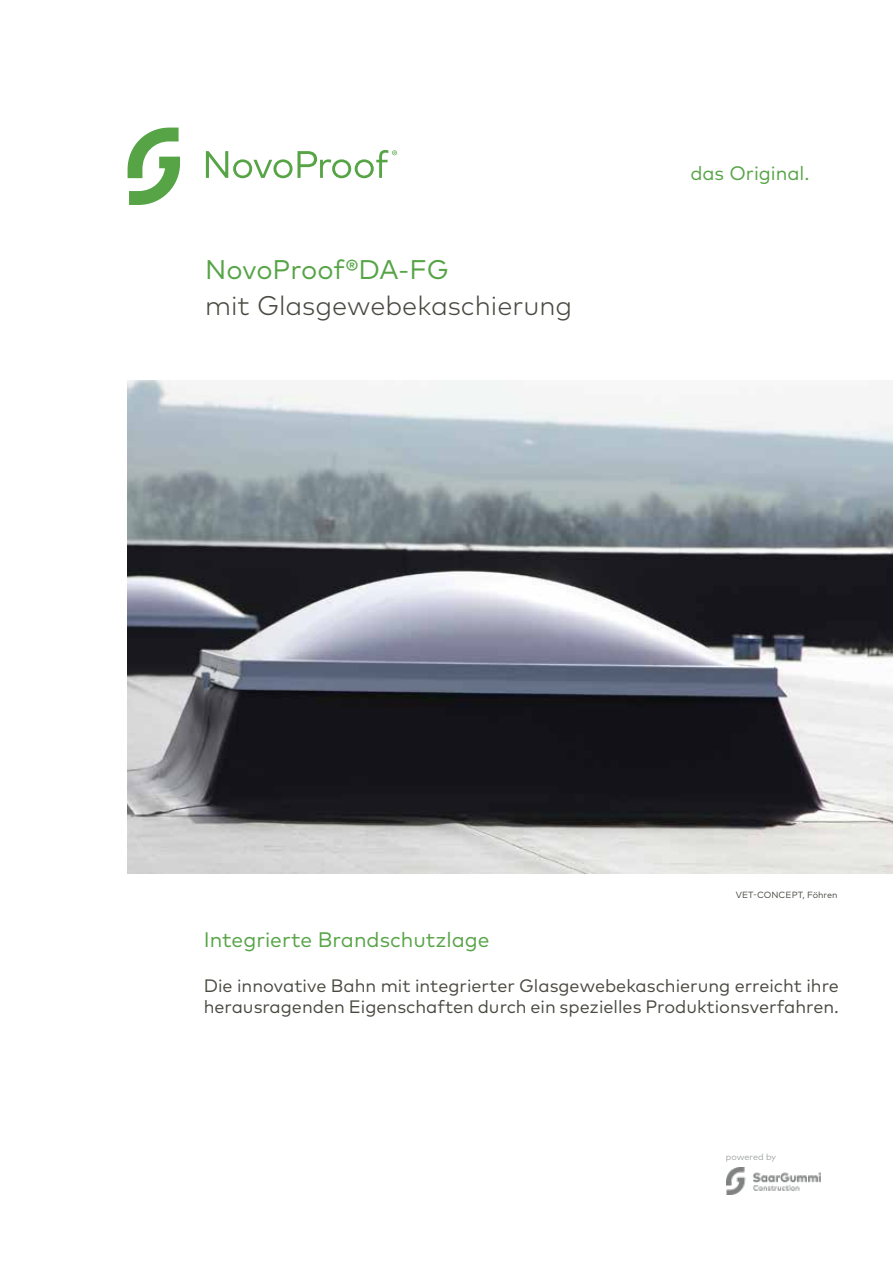
<style>
.page{position:relative;width:893px;height:1263px;background:#fff}
.page>*{position:absolute;margin:0;border:0;box-sizing:border-box;transform-origin:0 0}
.t1{font:300 27px "Mark OT";color:#4a4941}
.t2{font:27px "Mark OT";letter-spacing:-.005em;color:#56a446}
.t3{font:21px "Mark OT";color:#56a446}
.t4{font:19.5px "Mark OT";color:#56a446}
.t5{font:18px/21px "Mark OT";color:#4a4941}
.t6{font:9px "Mark OT";letter-spacing:.005em;color:#4a4941}
.t7{font:300 9px "Mark OT";color:#888f8c}
</style>
<div class="page">
<img style="left:726px;top:1167px;width:94px;height:27px">
<svg style="left:128px;top:128px;width:52px;height:77px"></svg>
<svg style="left:206px;top:150px;width:191px;height:28px"></svg>
<img style="left:128px;top:381px;width:765px;height:492px">
<h1 class="t2" style="left:205px;top:253px;width:245px">NovoProof®DA-FG</h1>
<h1 class="t1" style="left:205px;top:289px;width:369px">mit Glasgewebekaschierung</h1>
<p class="t4" style="left:690px;top:161px;width:121px">das Original.</p>
<p class="t3" style="left:204px;top:926px;width:287px">Integrierte Brandschutzlage</p>
<p class="t6" style="left:736px;top:889px;width:103px">VET-CONCEPT, Föhren</p>
<p class="t5" style="left:204px;top:975px;width:637px">Die innovative Bahn mit integrierter Glasgewebekaschierung erreicht ihre herausragenden Eigenschaften durch ein spezielles Produktionsverfahren.</p>
<p class="t7" style="left:726px;top:1152px;width:52px">powered by</p>
</div>
